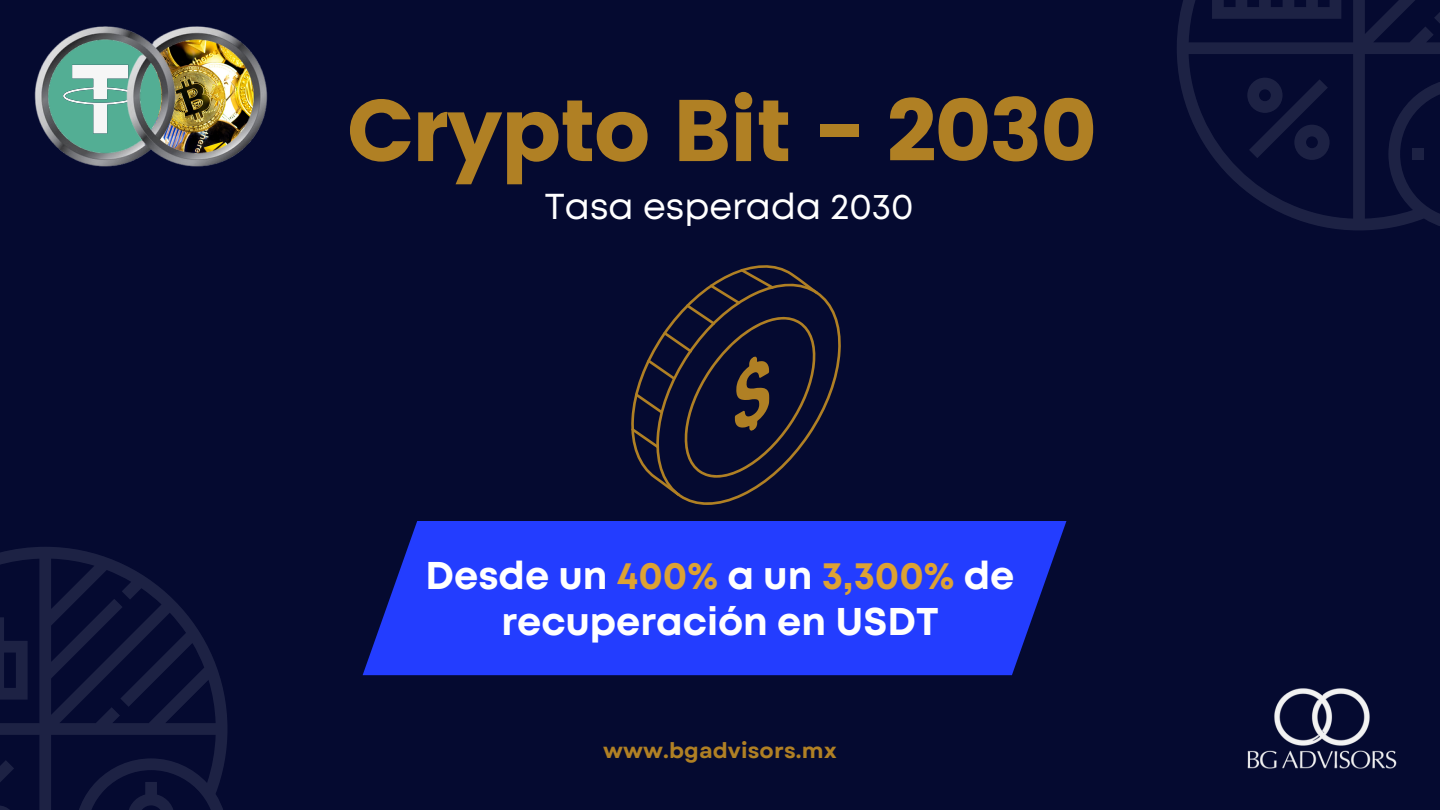
<style>
.page{position:relative;width:1440px;height:810px;background:#050a30}
.page>*{position:absolute;margin:0;border:0;box-sizing:border-box;transform-origin:0 0}
.t1{font:87.3px "Poppins";letter-spacing:-.025em;color:#b08024}
.t2{font:700 38.6px/45.8px "Mont";color:#fff;text-align:center}
.t3{font:36px "Mont";color:#fff}
.t4{font:700 21.5px "Garet";letter-spacing:.005em;color:#b08024}
.s1{color:#dda233}
</style>
<div class="page">
<img style="left:1247px;top:688px;width:150px;height:81px">
<svg style="left:1177px;top:0;width:263px;height:230px"></svg>
<svg style="left:1247px;top:78px;width:83px;height:82px"></svg>
<div style="left:1412px;top:148px;width:12px;height:12px;background:#1d2244"></div>
<svg style="left:0;top:547px;width:228px;height:263px"></svg>
<svg style="left:0;top:760px;width:16px;height:50px"></svg>
<svg style="left:128px;top:782px;width:47px;height:28px"></svg>
<svg style="left:631px;top:265px;width:210px;height:240px"></svg>
<svg style="left:363px;top:521px;width:704px;height:154px;background:#2039ee"></svg>
<img style="left:34px;top:26px;width:234px;height:141px">
<p class="t1" style="left:347px;top:80px;width:752px">Crypto Bit - 2030</p>
<p class="t3" style="left:545px;top:193px;width:370px">Tasa esperada 2030</p>
<h1 class="t2" style="left:425px;top:556px;width:590px">Desde un <span class="s1">400%</span> a un <span class="s1">3,300%</span> de recuperación en USDT</h1>
<p class="t4" style="left:603px;top:735px;width:235px">www.bgadvisors.mx</p>
</div>
